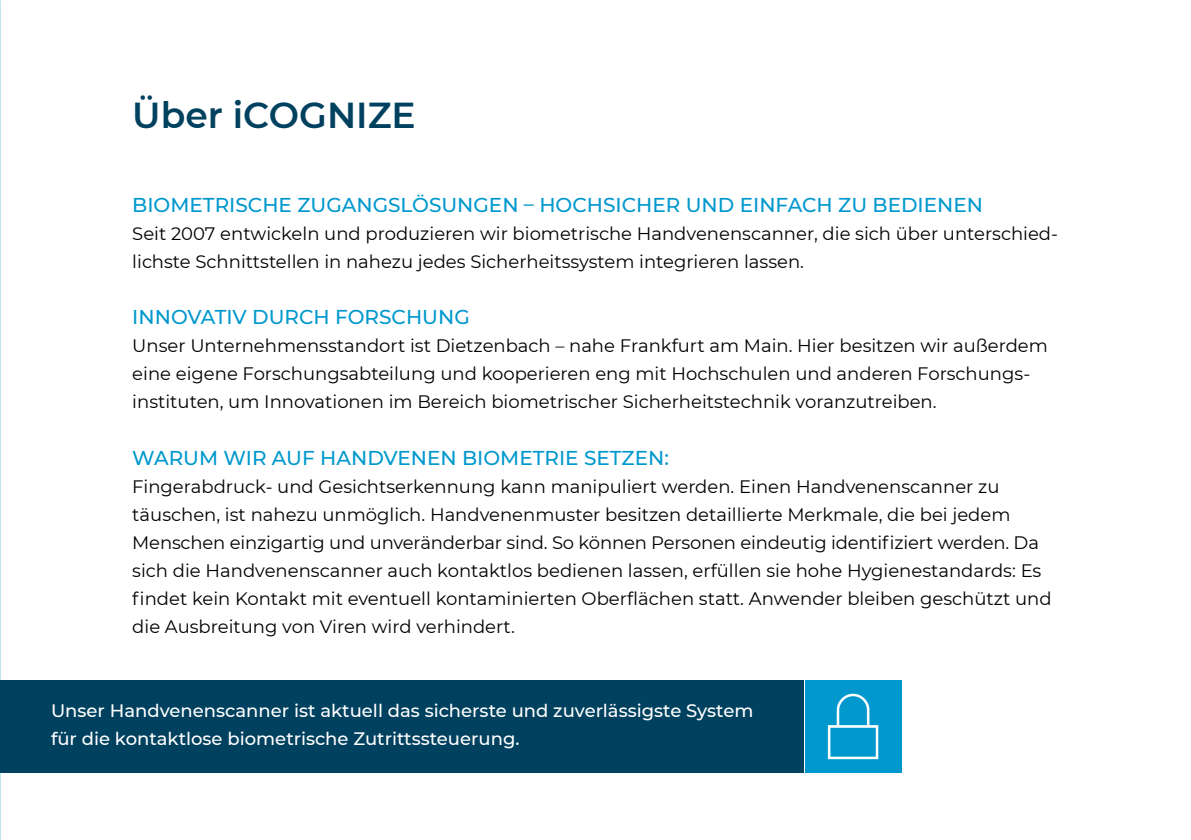
<style>
.page{position:relative;width:1191px;height:840px;background:#fff}
.page>*{position:absolute;margin:0;border:0;box-sizing:border-box;transform-origin:0 0}
.t1{font:600 36px "Montserrat";color:#00415f}
.Headlines_2{font:500 20px "Montserrat";color:#0098cd}
.Copy{font:18px/28px "Montserrat";color:#000}
.Copy-2{font:500 18px/28px "Montserrat";color:#fff}
</style>
<div class="page">
<div style="left:0;top:680px;width:804px;height:92px;background:#00415f"></div>
<div style="left:805px;top:680px;width:96px;height:92px;background:#0098cd"></div>
<svg style="left:828px;top:693px;width:50px;height:65px"></svg>
<p class="t1" style="left:132px;top:90px;width:285px">Über iCOGNIZE</p>
<p class="Headlines_2" style="left:132px;top:191px;width:852px">BIOMETRISCHE ZUGANGSLÖSUNGEN – HOCHSICHER UND EINFACH ZU BEDIENEN</p>
<p class="Copy" style="left:132px;top:219px;width:927px">Seit 2007 entwickeln und produzieren wir biometrische Handvenenscanner, die sich über unterschied&shy;lichste Schnittstellen in nahezu jedes Sicherheitssystem integrieren lassen.</p>
<p class="Headlines_2" style="left:132px;top:303px;width:339px">INNOVATIV DURCH FORSCHUNG</p>
<p class="Copy" style="left:132px;top:331px;width:917px">Unser Unternehmensstandort ist Dietzenbach – nahe Frankfurt am Main. Hier besitzen wir außerdem eine eigene Forschungsabteilung und kooperieren eng mit Hochschulen und anderen Forschungs&shy;instituten, um Innovationen im Bereich biometrischer Sicherheitstechnik voranzutreiben.</p>
<p class="Headlines_2" style="left:132px;top:443px;width:538px">WARUM WIR AUF HANDVENEN BIOMETRIE SETZEN:</p>
<p class="Copy" style="left:132px;top:471px;width:920px">Fingerabdruck- und Gesichtserkennung kann manipuliert werden. Einen Handvenenscanner zu täuschen, ist nahezu unmöglich. Handvenenmuster besitzen detaillierte Merkmale, die bei jedem Menschen einzigartig und unveränderbar sind. So können Personen eindeutig identifiziert werden. Da sich die Handvenenscanner auch kontaktlos bedienen lassen, erfüllen sie hohe Hygienestandards: Es findet kein Kontakt mit eventuell kontaminierten Oberflächen statt. Anwender bleiben geschützt und die Ausbreitung von Viren wird verhindert.</p>
<p class="Copy-2" style="left:51px;top:695px;width:704px">Unser Handvenenscanner ist aktuell das sicherste und zuverlässigste System für die kontaktlose biometrische Zutrittssteuerung.</p>
</div>
